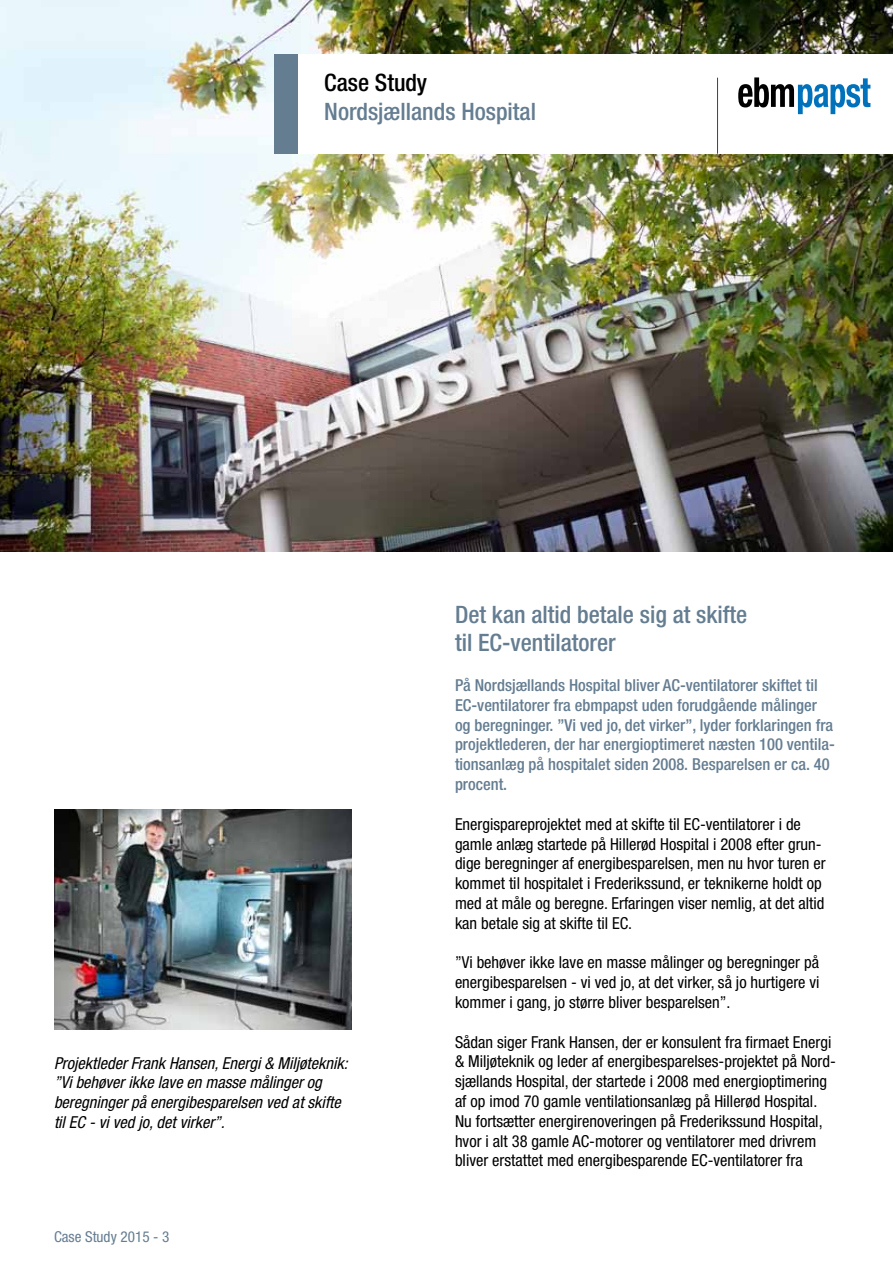
<style>
.page{position:relative;width:893px;height:1263px;background:#fff}
.page>*{position:absolute;margin:0;border:0;box-sizing:border-box;transform-origin:0 0}
.t1{font:500 condensed 24px/28.8px "Helvetica Neue";color:#657d91}
.t2{font:500 condensed 24px "Helvetica Neue";color:#000}
.t3{font:condensed 16.5px/19.8px "Helvetica Neue";color:#000}
.t4{font:500 condensed 16.5px/19.8px "Helvetica Neue";color:#657d91}
.t5{font:italic condensed 16.5px/19.8px "Helvetica Neue";color:#000}
.t6{font:condensed 15px "Helvetica Neue";color:#657d91}
</style>
<div class="page">
<img style="left:0;top:0;width:893px;height:552px">
<div style="left:290px;top:54px;width:603px;height:100px;background:#fff"></div>
<div style="left:274px;top:54px;width:24px;height:100px;background:#657d91"></div>
<svg style="left:738px;top:77px;width:132px;height:37px"></svg>
<hr style="left:717px;top:77px;width:1px;height:77px;background:#000">
<img style="left:54px;top:809px;width:298px;height:220px">
<h1 class="t2" style="left:324px;top:68px;width:104px">Case Study</h1>
<h1 class="t1" style="left:324px;top:97px;width:213px">Nordsjællands Hospital</h1>
<p class="t5" style="left:54px;top:1053px;width:295px">Projektleder Frank Hansen, Energi &amp; Miljøteknik: ”Vi behøver ikke lave en masse målinger og beregninger på energibesparelsen ved at skifte til EC - vi ved jo, det virker”.</p>
<p class="t6" style="left:54px;top:1227px;width:117px">Case Study 2015 - 3</p>
<h1 class="t1" style="left:455px;top:599px;width:294px">Det kan altid betale sig at skifte til EC-ventilatorer</h1>
<p class="t4" style="left:455px;top:675px;width:381px">På Nordsjællands Hospital bliver AC-ventilatorer skiftet til EC-ventilatorer fra ebmpapst uden forudgående målinger og beregninger. ”Vi ved jo, det virker”, lyder forklaringen fra projektlederen, der har energioptimeret næsten 100 ventila&shy;tionsanlæg på hospitalet siden 2008. Besparelsen er ca. 40 procent.</p>
<p class="t3" style="left:455px;top:814px;width:372px">Energispareprojektet med at skifte til EC-ventilatorer i de gamle anlæg startede på Hillerød Hospital i 2008 efter grun&shy;dige beregninger af energibesparelsen, men nu hvor turen er kommet til hospitalet i Frederikssund, er teknikerne holdt op med at måle og beregne. Erfaringen viser nemlig, at det altid kan betale sig at skifte til EC.</p>
<p class="t3" style="left:455px;top:952px;width:366px;text-align:justify">”Vi behøver ikke lave en masse målinger og beregninger på energibesparelsen - vi ved jo, at det virker, så jo hurtigere vi kommer i gang, jo større bliver besparelsen”.</p>
<p class="t3" style="left:455px;top:1032px;width:382px">Sådan siger Frank Hansen, der er konsulent fra firmaet Energi &amp; Miljøteknik og leder af energibesparelses-projektet på Nord&shy;sjællands Hospital, der startede i 2008 med energioptimering af op imod 70 gamle ventilationsanlæg på Hillerød Hospital.<br>Nu fortsætter energirenoveringen på Frederikssund Hospital, hvor i alt 38 gamle AC-motorer og ventilatorer med drivrem bliver erstattet med energibesparende EC-ventilatorer fra</p>
</div>
